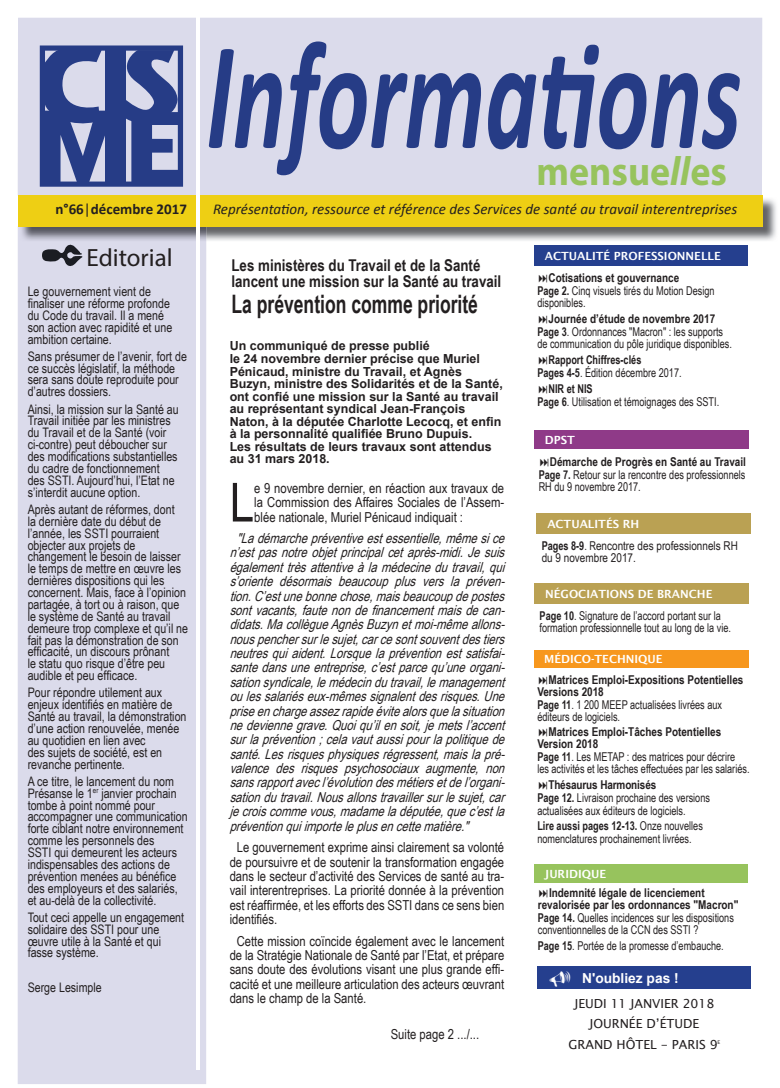
<style>
.page{position:relative;width:780px;height:1088px;background:#fff}
.page>*{position:absolute;margin:0;border:0;box-sizing:border-box;transform-origin:0 0}
.t1{font:italic 700 155.25px "Calibri";color:#263c86;scale:.64 1}
.t2{font:53.88px "Arial Narrow";color:#231f20}
.t3{font:700 40.75px "Myriad Pro";color:#97c35d;scale:.93 1}
.t4{font:700 25.38px "Arial Narrow";color:#231f20;scale:.84 1}
.t5{font:25px "Myriad Pro";color:#231f20}
.t6{font:700 16.25px/16.2px "Arial Narrow";color:#231f20}
.t7{font:italic 15px "Calibri";color:#231f20}
.t8{font:700 15px "Calibri";color:#231f20}
.t9{font:italic 13.75px/14.4px "Arial Narrow";color:#231f20;text-align:justify}
.t10{font:13.75px/14.4px "Arial Narrow";color:#231f20;text-align:justify}
.t11{font:700 13.75px "Arial";color:#fff}
.t12{font:13.12px/11.9px "Arial Narrow";color:#231f20}
.t13{font:700 12.5px/12.5px "Arial";color:#231f20}
.t14{font:12.5px/20.2px "Lucida Sans Unicode";color:#231f20;text-align:center}
.t15{font:12.12px/12.6px "Arial Narrow";color:#231f20;scale:.92 1}
.t16{font:700 12.12px/13.1px "Arial Narrow";color:#231f20}
.t17{font:700 12.12px/13.1px "Arial Narrow";color:#231f20;scale:.92 1}
.t18{font:600 11.25px "Lucida Sans";color:#fff}
.t19{font:5.12px "Lucida Sans Unicode";color:#231f20}
.s1{font-style:italic}
.s2{font-weight:400}
.s3{font-weight:700}
.s4{font-style:inherit}
</style>
<div class="page">
<div style="left:18px;top:18px;width:744px;height:178px;background:#dbdbeb"></div>
<div style="left:18px;top:226px;width:188px;height:858px;background:#dbdbeb"></div>
<svg style="left:40px;top:45px;width:143px;height:142px"></svg>
<img style="left:206px;top:197px;width:570px;height:44px">
<img style="left:20px;top:226px;width:186px;height:14px">
<div style="left:18px;top:195px;width:744px;height:31px;background:#eecf14"></div>
<hr style="left:196px;top:12px;width:4px;height:1058px;background:#fff">
<div style="left:534px;top:245px;width:214px;height:21px;background:#253f8e"></div>
<div style="left:534px;top:864px;width:213px;height:19px;background:#97c35d"></div>
<div style="left:533px;top:650px;width:215px;height:18px;background:#f7971d"></div>
<div style="left:537px;top:966px;width:213px;height:23px;background:#253f8e"></div>
<div style="left:534px;top:430px;width:214px;height:19px;background:#8f3a88"></div>
<svg style="left:42px;top:244px;width:40px;height:22px"></svg>
<div style="left:534px;top:584px;width:214px;height:20px;background:#baa153"></div>
<div style="left:536px;top:513px;width:214px;height:21px;background:#baa153"></div>
<h1 class="t1" style="left:206px;top:-14px;width:837px">Informations</h1>
<h3 class="t3" style="left:536px;top:145px;width:206px">mensue<span class="s1">ll</span>es</h3>
<p class="t8" style="left:55px;top:199px;width:133px">n°66<span class="s2">|</span>décembre 2017</p>
<p class="t7" style="left:213px;top:199px;width:525px">Représentation, ressource et référence des Services de santé au travail interentreprises</p>
<p class="t18" style="left:545px;top:249px;width:177px">ACTUALITÉ PROFESSIONNELLE</p>
<p class="t15" style="left:537px;top:271px;width:194px;text-indent:11px"><span class="s3">Cotisations et gouvernance<br>Page 2.</span> Cinq visuels tirés du Motion Design disponibles.</p>
<p class="t16" style="left:537px;top:311px;width:187px;text-align:center">Journée d’étude de novembre 2017<br>Page 3<span class="s2">. Ordonnances "Macron" : les supports</span></p>
<p class="t15" style="left:537px;top:337px;width:213px">de communication du pôle juridique disponibles.</p>
<p class="t17" style="left:537px;top:352px;width:158px;text-indent:11px">Rapport Chiffres-clés<br>Pages 4-5<span class="s2">. Édition décembre 2017.</span></p>
<p class="t15" style="left:537px;top:382px;width:199px;line-height:13.1px;text-indent:11px"><span class="s3">NIR et NIS<br>Page 6</span>. Utilisation et témoignages des SSTI.</p>
<h3 class="t5" style="left:86px;top:242px;width:88px">Editorial</h3>
<p class="t6" style="left:231px;top:256px;width:271px">Les ministères du Travail et de la Santé lancent une mission sur la Santé au travail</p>
<h3 class="t4" style="left:231px;top:285px;width:295px">La prévention comme priorité</h3>
<p class="t13" style="left:230px;top:340px;width:275px">Un communiqué de presse publié<br>le 24 novembre dernier précise que Muriel Pénicaud, ministre du Travail, et Agnès Buzyn, ministre des Solidarités et de la Santé, ont confié une mission sur la Santé au travail au représentant syndical Jean-François Naton, à la députée Charlotte Lecocq, et enfin à la personnalité qualifiée Bruno Dupuis.<br>Les résultats de leurs travaux sont attendus au 31 mars 2018.</p>
<h2 class="t2" style="left:230px;top:463px;width:26px">L</h2>
<p class="t10" style="left:254px;top:480px;width:251px">e 9 novembre dernier, en réaction aux travaux de la Commission des Affaires Sociales de l’Assem&shy;blée nationale, Muriel Pénicaud indiquait :</p>
<p class="t9" style="left:230px;top:530px;width:281px;text-indent:7px">"Ladémarchepréventiveestessentielle,mêmesice n’estpasnotreobjetprincipalcetaprès-midi.Jesuis égalementtrèsattentiveàlamédecinedutravail,qui s’oriente désormais beaucoup plus vers la préven&shy;tion.C’estunebonnechose,maisbeaucoupdepostes sontvacants,fautenondefinancementmaisdecan&shy;didats.MacollègueAgnèsBuzynetmoi-mêmeallons&shy;nouspenchersurlesujet,carcesontsouventdestiers neutresquiaident.Lorsquelapréventionestsatisfai&shy;santedansuneentreprise,c’estparcequ’uneorgani&shy;sationsyndicale,lemédecindutravail,lemanagement oulessalariéseux-mêmessignalentdesrisques.Une priseenchargeassezrapideévitealorsquelasituation nedeviennegrave.Quoiqu’ilensoit,jemetsl’accent surlaprévention;celavautaussipourlapolitiquede santé.Lesrisquesphysiquesrégressent,maislapré&shy;valence des risques psychosociaux augmente, non sansrapportavecl’évolutiondesmétiersetdel’organi&shy;sationdutravail.Nousallonstravaillersurlesujet,car jecroiscommevous,madameladéputée,quec’estla préventionquiimporteleplusencettematière."</p>
<p class="t10" style="left:230px;top:839px;width:276px;text-indent:7px">Le gouvernement exprime ainsi clairement sa volonté de poursuivre et de soutenir la transformation engagée dans le secteur d’activité des Services de santé au tra&shy;vail interentreprises. La priorité donnée à la prévention est réaffirmée, et les efforts des SSTI dans ce sens bien identifiés.</p>
<p class="t10" style="left:230px;top:933px;width:276px;text-indent:7px">Cette mission coïncide également avec le lancement de la Stratégie Nationale de Santé par l’Etat, et prépare sans doute des évolutions visant une plus grande effi&shy;cacité et une meilleure articulation des acteurs œuvrant dans le champ de la Santé.</p>
<p class="t12" style="left:28px;top:285px;width:146px">Le gouvernement vient de finaliser une réforme profonde du Code du travail. Il a mené son action avec rapidité et une ambition certaine.</p>
<p class="t12" style="left:28px;top:350px;width:161px">Sans présumer de l’avenir, fort de ce succès législatif, la méthode sera sans doute reproduite pour d’autres dossiers.</p>
<p class="t12" style="left:28px;top:402px;width:153px">Ainsi, la mission sur la Santé au<br>Travail initiée par les ministres du Travail et de la Santé (voir ci-contre) peut déboucher sur des modifications substantielles du cadre de fonctionnement des SSTI. Aujourd’hui, l’Etat ne s’interdit aucune option.</p>
<p class="t12" style="left:28px;top:503px;width:162px">Après autant de réformes, dont<br>la dernière date du début de l’année, les SSTI pourraient objecter aux projets de changement le besoin de laisser le temps de mettre en œuvre les dernières dispositions qui les concernent. Mais, face à l’opinion partagée, à tort ou à raison, que le système de Santé au travail demeure trop complexe et qu’il ne fait pas la démonstration de son efficacité, un discours prônant<br>le statu quo risque d’être peu audible et peu efficace.</p>
<p class="t12" style="left:28px;top:686px;width:160px">Pour répondre utilement aux enjeux identifiés en matière de<br>Santé au travail, la démonstration d’une action renouvelée, menée au quotidien en lien avec<br>des sujets de société, est en revanche pertinente.</p>
<p class="t12" style="left:28px;top:775px;width:161px">A ce titre, le lancement du nom<br>Présanse le 1<sup>er</sup> janvier prochain tombe à point nommé pour accompagner une communication forte ciblant notre environnement comme les personnels des<br>SSTI qui demeurent les acteurs indispensables des actions de prévention menées au bénéfice des employeurs et des salariés, et au-delà de la collectivité.</p>
<p class="t12" style="left:28px;top:911px;width:158px">Tout ceci appelle un engagement solidaire des SSTI pour une œuvre utile à la Santé et qui fasse système.</p>
<p class="t12" style="left:28px;top:981px;width:76px">Serge Lesimple</p>
<p class="t18" style="left:545px;top:433px;width:32px">DPST</p>
<p class="t16" style="left:538px;top:454px;width:209px;text-align:right">Démarche de Progrès en Santé au Travail<br>Page 7. <span class="s2">Retour sur la rencontre des professionnels</span></p>
<p class="t15" style="left:538px;top:480px;width:112px">RH du 9 novembre 2017.</p>
<p class="t18" style="left:547px;top:517px;width:93px">ACTUALITÉS RH</p>
<p class="t15" style="left:541px;top:539px;width:215px;line-height:12.1px"><span class="s3">Pages 8-9</span>. Rencontre des professionnels RH du 9 novembre 2017.</p>
<p class="t18" style="left:545px;top:588px;width:169px">NÉGOCIATIONS DE BRANCHE</p>
<p class="t15" style="left:539px;top:609px;width:210px;line-height:12.1px"><span class="s3">Page 10</span>. Signature de l’accord portant sur la formation professionnelle tout au long de la vie.</p>
<p class="t18" style="left:544px;top:653px;width:120px">MÉDICO-TECHNIQUE</p>
<p class="t16" style="left:537px;top:673px;width:208px;line-height:11.9px;text-indent:11px">Matrices Emploi-Expositions Potentielles<br>Versions 2018</p>
<p class="t15" style="left:537px;top:698px;width:202px;line-height:11.9px"><span class="s3">Page 11</span>. 1 200 MEEP actualisées livrées aux éditeurs de logiciels.</p>
<p class="t16" style="left:537px;top:725px;width:185px;line-height:11.9px;text-indent:11px">Matrices Emploi-Tâches Potentielles<br>Version 2018</p>
<p class="t15" style="left:537px;top:750px;width:232px;line-height:11.9px"><span class="s3">Page 11</span>. Les METAP : des matrices pour décrire les activités et les tâches effectuées par les salariés.</p>
<p class="t15" style="left:537px;top:777px;width:189px;line-height:13.4px;text-indent:11px"><span class="s3">Thésaurus Harmonisés<br>Page 12.</span> Livraison prochaine des versions</p>
<p class="t15" style="left:537px;top:802px;width:181px;line-height:15.9px">actualisées aux éditeurs de logiciels.<br><span class="s3">Lire aussi pages 12-13.</span> Onze nouvelles</p>
<p class="t15" style="left:537px;top:831px;width:169px">nomenclatures prochainement livrées.</p>
<p class="t18" style="left:544px;top:867px;width:63px">JURIDIQUE</p>
<p class="t16" style="left:538px;top:886px;width:202px;line-height:12.6px;text-indent:11px">Indemnité légale de licenciement revalorisée par les ordonnances "Macron"<br>Page 14. <span class="s2">Quelles incidences sur les dispositions</span></p>
<p class="t15" style="left:538px;top:921px;width:203px;line-height:15.6px">conventionnelles de la CCN des SSTI ?<br><span class="s3">Page 15</span>. Portée de la promesse d’embauche.</p>
<p class="t11" style="left:582px;top:968px;width:98px">N'oubliez pas !</p>
<p class="t14" style="left:568px;top:993px;width:151px">JEUDI 11 <span class="s4">JANVIER</span> 2018<br>JOURN<span class="s4">É</span>E D’<span class="s4">É</span>TUDE<br>GRAND HÔTEL - PARIS 9</p>
<p class="t10" style="left:391px;top:1026px;width:90px">Suite page 2 .../...</p>
<p class="t19" style="left:717px;top:1038px;width:4px">E</p>
</div>
